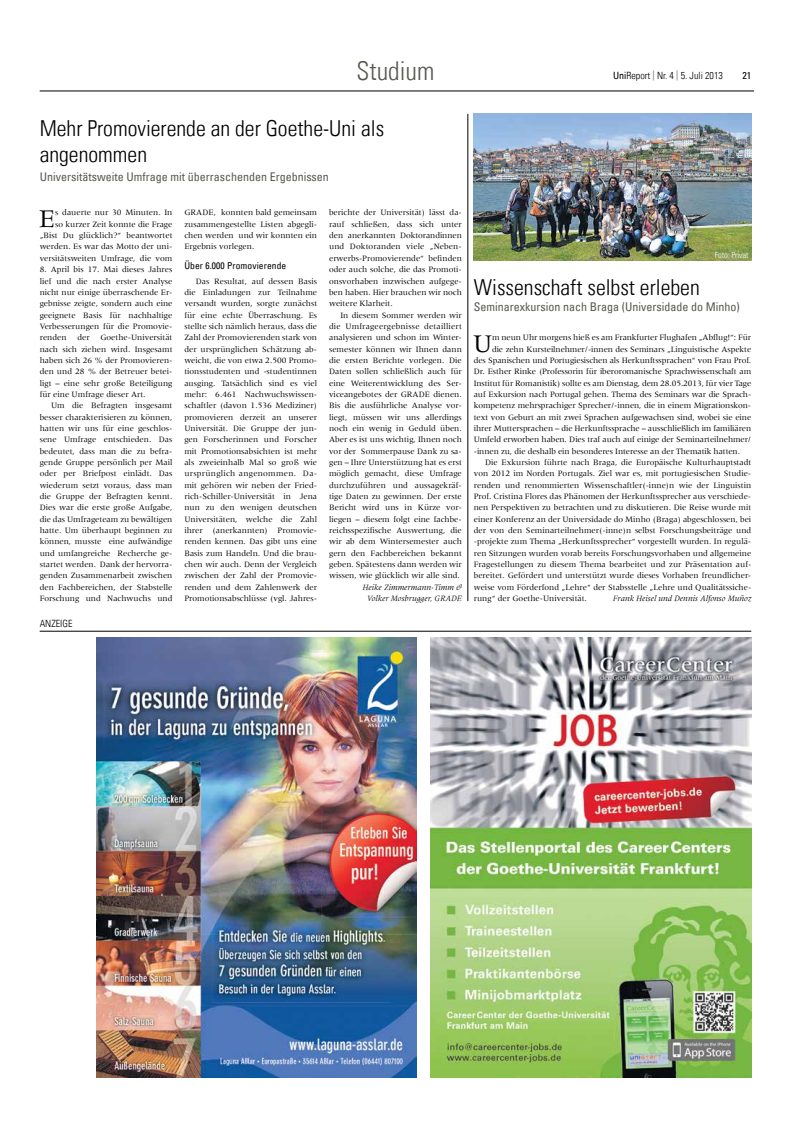
<style>
.page{position:relative;width:808px;height:1134px;background:#fff}
.page>*{position:absolute;margin:0;border:0;box-sizing:border-box;transform-origin:0 0}
.t1{font:26.4px "Meridien";color:#000}
.t2{font:26px "Univers Com 47 Light Cond";color:#58584f}
.t3{font:22px/26.4px "Univers Com 47 Light Cond";color:#000}
.t4{font:condensed 12px "Univers Com 57";color:#58584f}
.t5{font:10px "Univers Com 47 Light Cond";color:#000}
.t6{font:condensed 10px "Univers Com 57";color:#000}
.t7{font:condensed 9.5px "Univers Com 57";letter-spacing:.01em;color:#000}
.t8{font:8.5px/11.3px "Meridien";color:#000;text-align:justify}
.t9{font:italic 8.5px/11.3px "Meridien Com";color:#000;text-align:center}
.t10{font:8.5px "Univers Com 47 Light Cond";letter-spacing:-.01em;color:#fff}
.s1{font-family:"Univers Com 57";font-stretch:condensed}
.s2{color:#58584f}
</style>
<div class="page">
<hr style="left:40px;top:91px;width:714px;height:1px;background:#000">
<img style="left:474px;top:114px;width:277px;height:147px">
<hr style="left:468px;top:114px;width:1px;height:487px;background:#000">
<hr style="left:40px;top:631px;width:711px;height:1px;background:#000">
<img style="left:96px;top:638px;width:320px;height:439px">
<img style="left:431px;top:638px;width:320px;height:439px">
<h2 class="t2" style="left:356px;top:55px;width:79px">Studium</h2>
<p class="t5" style="left:613px;top:70px;width:111px"><span class="s1">Uni</span>Report <span class="s2">|</span> Nr. 4 <span class="s2">|</span> 5. Juli 2013</p>
<p class="t6" style="left:742px;top:69px;width:10px">21</p>
<h3 class="t3" style="left:40px;top:115px;width:346px">Mehr Promovierende an der Goethe-Uni als angenommen</h3>
<h3 class="t4" style="left:40px;top:170px;width:291px">Universitätsweite Umfrage mit überraschenden Ergebnissen</h3>
<h1 class="t1" style="left:39px;top:204px;width:18px">E</h1>
<p class="t8" style="left:40px;top:207px;width:134px;text-align:right">s dauerte nur 30 Minuten. In<br>so kurzer Zeit konnte die Frage „Bist Du glücklich?“ beantwortet werden. Es war das Motto der uni&shy;versitätsweiten Umfrage, die vom</p>
<p class="t8" style="left:40px;top:264px;width:134px">8. April bis 17. Mai dieses Jahres lief und die nach erster Analyse nicht nur einige überraschende Er&shy;gebnisse zeigte, sondern auch eine geeignete Basis für nachhaltige Verbesserungen für die Promovie&shy;renden</p>
<p class="t8" style="left:329px;top:207px;width:134px">berichte der Universität) lässt da&shy;rauf schließen, dass sich unter den anerkannten Doktorandinnen und Doktoranden viele „Neben&shy;erwerbs-Promovierende“ befinden oder auch solche, die das Promoti&shy;onsvorhaben inzwischen aufgege&shy;ben haben. Hier brauchen wir noch weitere Klarheit.</p>
<p class="t8" style="left:329px;top:309px;width:134px;text-indent:11px">In diesem Sommer werden wir die Umfrageergebnisse detailliert analysieren und schon im Winter&shy;semester können wir Ihnen dann die ersten Berichte vorlegen. Die Daten sollen schließlich auch für eine Weiterentwicklung des Ser&shy;viceangebotes der GRADE dienen.<br>Bis die ausführliche Analyse vor&shy;liegt, müssen wir uns allerdings noch ein wenig in Geduld üben.<br>Aber es ist uns wichtig, Ihnen noch vor der Sommerpause Dank zu sa&shy;gen – Ihre Unterstützung hat es erst möglich gemacht, diese Umfrage durchzuführen und aussagekräf&shy;tige Daten zu gewinnen. Der erste Bericht wird uns in Kürze vor&shy;liegen – diesem folgt eine fachbe&shy;reichsspezifische Auswertung, die wir ab dem Wintersemester auch gern den Fachbereichen bekannt geben. Spätestens dann werden wir wissen, wie glücklich wir alle sind.</p>
<p class="t9" style="left:362px;top:581px;width:101px">Heike Zimmermann-Timm &amp;<br>Volker Mosbrugger, GRADE</p>
<p class="t8" style="left:184px;top:207px;width:134px">GRADE, konnten bald gemeinsam zusammengestellte Listen abgegli&shy;chen werden und wir konnten ein Ergebnis vorlegen.</p>
<p class="t7" style="left:184px;top:260px;width:103px">Über 6.000 Promovierende</p>
<p class="t8" style="left:184px;top:275px;width:134px;text-indent:11px">Das Resultat, auf dessen Basis die Einladungen zur Teilnahme versandt wurden, sorgte zunächst für eine echte Überraschung. Es stellte sich nämlich heraus, dass die Zahl der Promovierenden stark von der ursprünglichen Schätzung ab&shy;weicht, die von etwa 2.500 Promo&shy;tionsstudenten und - studentinnen ausging. Tatsächlich sind es viel mehr: 6.461 Nachwuchswissen&shy;schaftler (davon 1.536 Mediziner) promovieren derzeit an unserer Universität. Die Gruppe der jun&shy;gen Forscherinnen und Forscher mit Promotionsabsichten ist mehr als zweieinhalb Mal so groß wie ursprünglich angenommen. Da&shy;mit gehören wir neben der Fried&shy;rich- Schiller- Universität in Jena nun zu den wenigen deutschen Universitäten, welche die Zahl ihrer (anerkannten) Promovie&shy;renden kennen. Das gibt uns eine Basis zum Handeln. Und die brau&shy;chen wir auch. Denn der Vergleich zwischen der Zahl der Promovie&shy;renden und dem Zahlenwerk der Promotionsabschlüsse (vgl. Jahres-</p>
<p class="t8" style="left:40px;top:332px;width:134px;text-indent:61px">Goethe- Universität nach sich ziehen wird. Insgesamt haben sich 26 % der Promovieren&shy;den und 28 % der Betreuer betei&shy;ligt – eine sehr große Beteiligung für eine Umfrage dieser Art.</p>
<p class="t8" style="left:40px;top:400px;width:134px;text-indent:11px">Um die Befragten insgesamt besser charakterisieren zu können, hatten wir uns für eine geschlos&shy;sene Umfrage entschieden. Das bedeutet, dass man die zu befra&shy;gende Gruppe persönlich per Mail oder per Briefpost einlädt. Das wiederum setzt voraus, dass man die Gruppe der Befragten kennt.<br>Dies war die erste große Aufgabe, die das Umfrageteam zu bewältigen hatte. Um überhaupt beginnen zu können, musste eine aufwändige und umfangreiche Recherche ge&shy;startet werden. Dank der hervorra&shy;genden Zusammenarbeit zwischen den Fachbereichen, der Stabstelle Forschung und Nachwuchs und</p>
<p class="t8" style="left:77px;top:332px;width:14px">der</p>
<p class="t5" style="left:40px;top:617px;width:11px">Anzeige</p>
<p class="t10" style="left:715px;top:250px;width:35px">Foto: Privat</p>
<h3 class="t3" style="left:474px;top:274px;width:228px">Wissenschaft selbst erleben</h3>
<h3 class="t4" style="left:474px;top:299px;width:267px">Seminarexkursion nach Braga (Universidade do Minho)</h3>
<h1 class="t1" style="left:473px;top:329px;width:21px">U</h1>
<p class="t8" style="left:474px;top:332px;width:279px;text-align:right">m neun Uhr morgens hieß es am Frankfurter Flughafen „Abflug!“: Für<br>die zehn Kursteilnehmer/- innen des Seminars „Linguistische Aspekte<br>des Spanischen und Portugiesischen als Herkunftssprachen“ von Frau Prof.<br>Dr. Esther Rinke (Professorin für iberoromanische Sprachwissenschaft am Institut für Romanistik) sollte es am Dienstag, dem 28.05.2013, für vier Tage auf Exkursion nach Portugal gehen. Thema des Seminars war die Sprach&shy;kompetenz mehrsprachiger Sprecher/- innen, die in einem Migrationskon&shy;text von Geburt an mit zwei Sprachen aufgewachsen sind, wobei sie eine ihrer Muttersprachen – die Herkunftssprache – ausschließlich im familiären Umfeld erworben haben. Dies traf auch auf einige der Seminarteilnehmer/</p>
<p class="t8" style="left:474px;top:445px;width:268px">- innen zu, die deshalb ein besonderes Interesse an der Thematik hatten.</p>
<p class="t8" style="left:485px;top:456px;width:268px">Die Exkursion führte nach Braga, die Europäische Kulturhauptstadt</p>
<p class="t8" style="left:474px;top:468px;width:279px">von 2012 im Norden Portugals. Ziel war es, mit portugiesischen Studie-</p>
<p class="t8" style="left:474px;top:479px;width:279px">renden und renommierten Wissenschaftler(- inne)n wie der Linguistin</p>
<p class="t8" style="left:474px;top:490px;width:279px">Prof. Cristina Flores das Phänomen der Herkunftssprecher aus verschiede-</p>
<p class="t8" style="left:474px;top:502px;width:279px">nen Perspektiven zu betrachten und zu diskutieren. Die Reise wurde mit</p>
<p class="t8" style="left:474px;top:513px;width:279px">einer Konferenz an der Universidade do Minho (Braga) abgeschlossen, bei</p>
<p class="t8" style="left:474px;top:525px;width:279px">der von den Seminarteilnehmer(- inne)n selbst Forschungsbeiträge und</p>
<p class="t8" style="left:474px;top:536px;width:279px">-projekte zum Thema „Herkunftssprecher“ vorgestellt wurden. In regulä-</p>
<p class="t8" style="left:474px;top:547px;width:279px">ren Sitzungen wurden vorab bereits Forschungsvorhaben und allgemeine</p>
<p class="t8" style="left:474px;top:559px;width:279px">Fragestellungen zu diesem Thema bearbeitet und zur Präsentation auf-</p>
<p class="t8" style="left:474px;top:570px;width:279px">bereitet. Gefördert und unterstützt wurde dieses Vorhaben freundlicher-</p>
<p class="t8" style="left:474px;top:581px;width:279px">weise vom Förderfond „Lehre“ der Stabsstelle „Lehre und Qualitätssiche-</p>
<p class="t8" style="left:474px;top:593px;width:115px">rung“ der Goethe- Universität.</p>
<p class="t9" style="left:613px;top:592px;width:140px">Frank Heisel und Dennis Alfonso Muñoz</p>
</div>
